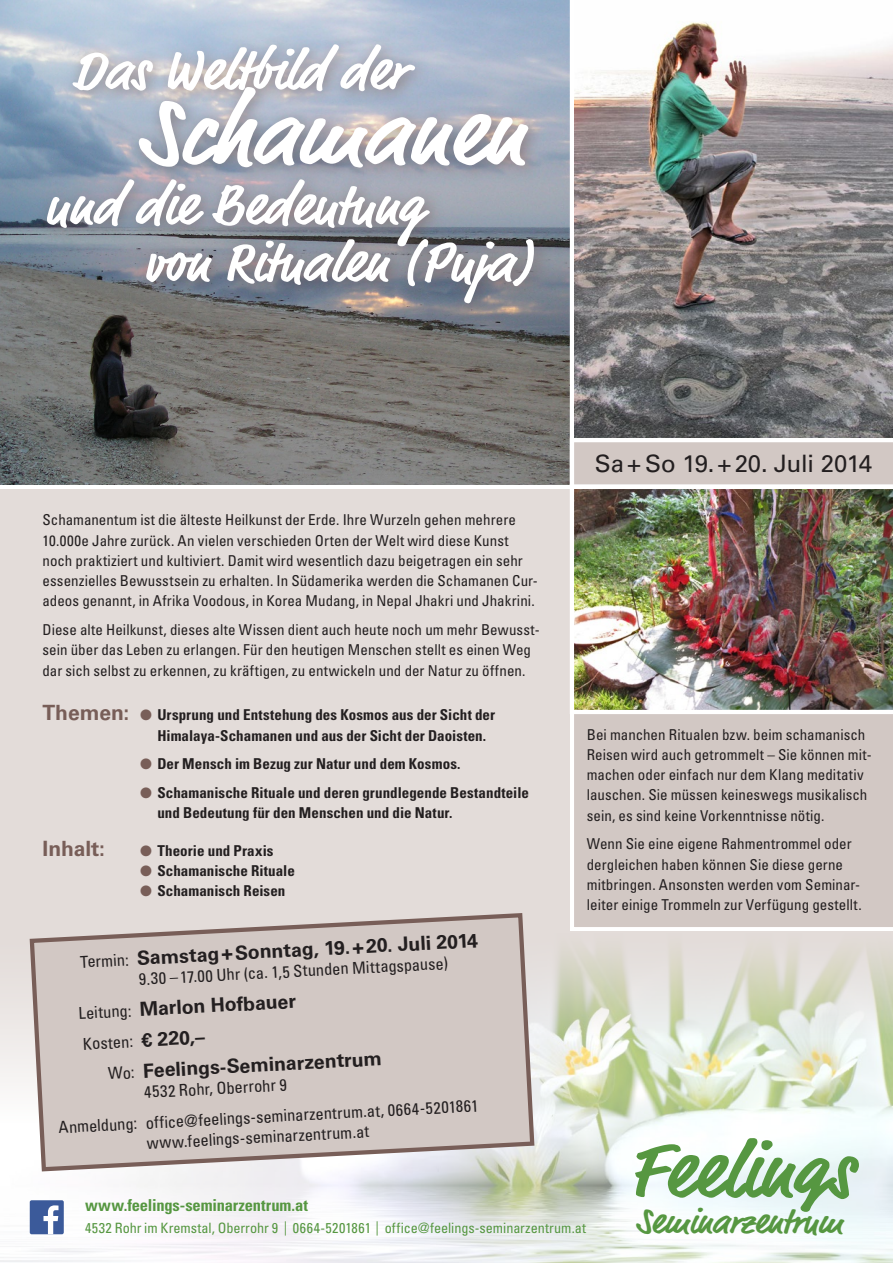
<style>
.page{position:relative;width:893px;height:1263px;background:#fff}
.page>*{position:absolute;margin:0;border:0;box-sizing:border-box;transform-origin:0 0}
.t1{font:700 96px "Market";color:#fff}
.t2{font:700 57px/57px "Market";color:#fff}
.t3{font:700 36px "Market";color:#569741}
.t4{font:24px "Univers";letter-spacing:-.015em;color:#231f20}
.t5{font:700 21px "Univers";letter-spacing:-.005em;color:#785e58}
.t6{font:700 19.5px "Univers";color:#231f20}
.t7{font:condensed 16.5px/30.9px "Univers";color:#231f20}
.t8{font:700 condensed 16.5px "Univers";letter-spacing:-.005em;color:#569741}
.t9{font:condensed 15px/20.2px "Univers";color:#231f20}
.t10{font:700 condensed 15px/20.2px "Univers";letter-spacing:.005em;color:#231f20}
.t11{font:condensed 14.25px "Univers";color:#569741}
.s1{font-stretch:normal;font-size:21px;color:#785e58}
.s2{color:#785e58}
.s3{font-weight:400;font-stretch:condensed;font-size:16.5px}
.s4{font-weight:700;font-stretch:normal;font-size:19.5px}
</style>
<div class="page">
<img style="left:0;top:1037px;width:893px;height:226px">
<svg style="left:635px;top:1138px;width:224px;height:74px"></svg>
<img style="left:0;top:0;width:568px;height:485px">
<svg style="left:568px;top:0;width:325px;height:927px;background:#d4cbc8"></svg>
<div style="left:0;top:489px;width:570px;height:442px;background:#e3dcd9"></div>
<svg style="left:537px;top:931px;width:356px;height:106px;background:#ddded2"></svg>
<div style="left:0;top:931px;width:128px;height:192px;background:linear-gradient(to bottom,#e0d8d5,#fcfcfc)"></div>
<img style="left:570px;top:491px;width:323px;height:225px">
<img style="left:574px;top:0;width:319px;height:436px">
<svg style="left:568px;top:436px;width:325px;height:55px"></svg>
<div style="left:30px;top:1200px;width:34px;height:34px;background:#3b5a9a;border-radius:2px"></div>
<svg style="left:44px;top:1205px;width:14px;height:29px"></svg>
<svg style="left:27px;top:913px;width:510px;height:261px;background:#d1c7c3"></svg>
<div style="left:36px;top:34px;width:515px;height:285px;background:#785e58;opacity:.6"></div>
<h2 class="t2" style="left:73px;top:46px;width:335px">Das Weltbild der</h2>
<h1 class="t1" style="left:138px;top:75px;width:389px">Schamanen</h1>
<h2 class="t2" style="left:143px;top:181px;width:391px;text-indent:-98px">und die Bedeutung<br>von Ritualen (Puja)</h2>
<p class="t9" style="left:43px;top:510px;width:497px">Schamanentum ist die älteste Heilkunst der Erde. Ihre Wurzeln gehen mehrere 10.000e Jahre zurück. An vielen verschieden Orten der Welt wird diese Kunst noch praktiziert und kultiviert. Damit wird wesentlich dazu beigetragen ein sehr essenzielles Bewusstsein zu erhalten. In Südamerika werden die Schamanen Cur&shy;adeos genannt, in Afrika Voodous, in Korea Mudang, in Nepal Jhakri und Jhakrini.</p>
<p class="t9" style="left:43px;top:619px;width:499px">Diese alte Heilkunst, dieses alte Wissen dient auch heute noch um mehr Bewusst&shy;sein über das Leben zu erlangen. Für den heutigen Menschen stellt es einen Weg dar sich selbst zu erkennen, zu kräftigen, zu entwickeln und der Natur zu öffnen.</p>
<p class="t10" style="left:157px;top:705px;width:339px;text-indent:-115px"><span class="s1">Themen:</span> <span class="s2">●</span> Ursprung und Entstehung des Kosmos aus der Sicht der<br>Himalaya-Schamanen und aus der Sicht der Daoisten.</p>
<p class="t10" style="left:140px;top:754px;width:322px"><span class="s2">●</span> Der Mensch im Bezug zur Natur und dem Kosmos.</p>
<p class="t10" style="left:157px;top:783px;width:373px;text-indent:-17px"><span class="s2">●</span> Schamanische Rituale und deren grundlegende Bestandteile und Bedeutung für den Menschen und die Natur.</p>
<h3 class="t5" style="left:43px;top:836px;width:64px">Inhalt:</h3>
<p class="t10" style="left:140px;top:840px;width:135px"><span class="s2">●</span> Theorie und Praxis</p>
<p class="t10" style="left:140px;top:860px;width:156px"><span class="s2">●</span> Schamanische Rituale</p>
<p class="t10" style="left:140px;top:881px;width:147px"><span class="s2">●</span> Schamanisch Reisen</p>
<h3 class="t6" style="left:80px;top:949px;width:400px;rotate:-3deg"><span class="s3">Termin:</span> Samstag+Sonntag, 19.+20. Juli 2014</h3>
<p class="t7" style="left:138px;top:963px;width:311px;rotate:-3deg">9.30 –17.00 Uhr (ca. 1,5 Stunden Mittagspause)</p>
<h3 class="t6" style="left:78px;top:1001px;width:219px;rotate:-3deg"><span class="s3">Leitung:</span> Marlon Hofbauer</h3>
<p class="t7" style="left:82px;top:1028px;width:124px;rotate:-3deg">Kosten: <span class="s4">€ 220,–</span></p>
<h3 class="t6" style="left:108px;top:1061px;width:276px;rotate:-3deg"><span class="s3">Wo:</span> Feelings-Seminarzentrum</h3>
<p class="t7" style="left:56px;top:1081px;width:422px;text-indent:87px;rotate:-3deg">4532 Rohr, Oberrohr 9<br>Anmeldung: office@feelings-seminarzentrum.at, 0664-5201861</p>
<p class="t7" style="left:146px;top:1127px;width:224px;rotate:-3deg">www.feelings-seminarzentrum.at</p>
<h3 class="t4" style="left:595px;top:449px;width:279px">Sa+ So 19.+20. Juli 2014</h3>
<p class="t9" style="left:587px;top:724px;width:286px">Bei manchen Ritualen bzw. beim schamanisch Reisen wird auch getrommelt – Sie können mit&shy;machen oder einfach nur dem Klang meditativ lauschen. Sie müssen keineswegs musikalisch sein, es sind keine Vorkenntnisse nötig.</p>
<p class="t9" style="left:587px;top:834px;width:276px">Wenn Sie eine eigene Rahmentrommel oder dergleichen haben können Sie diese gerne mitbringen. Ansonsten werden vom Seminar&shy;leiter einige Trommeln zur Verfügung gestellt.</p>
<p class="t8" style="left:85px;top:1195px;width:224px">www.feelings-seminarzentrum.at</p>
<p class="t11" style="left:85px;top:1219px;width:503px">4532 Rohr im Kremstal, Oberrohr 9 | 0664-5201861 | office@feelings-seminarzentrum.at</p>
<h3 class="t3" style="left:636px;top:1200px;width:208px">Seminarzentrum</h3>
</div>
